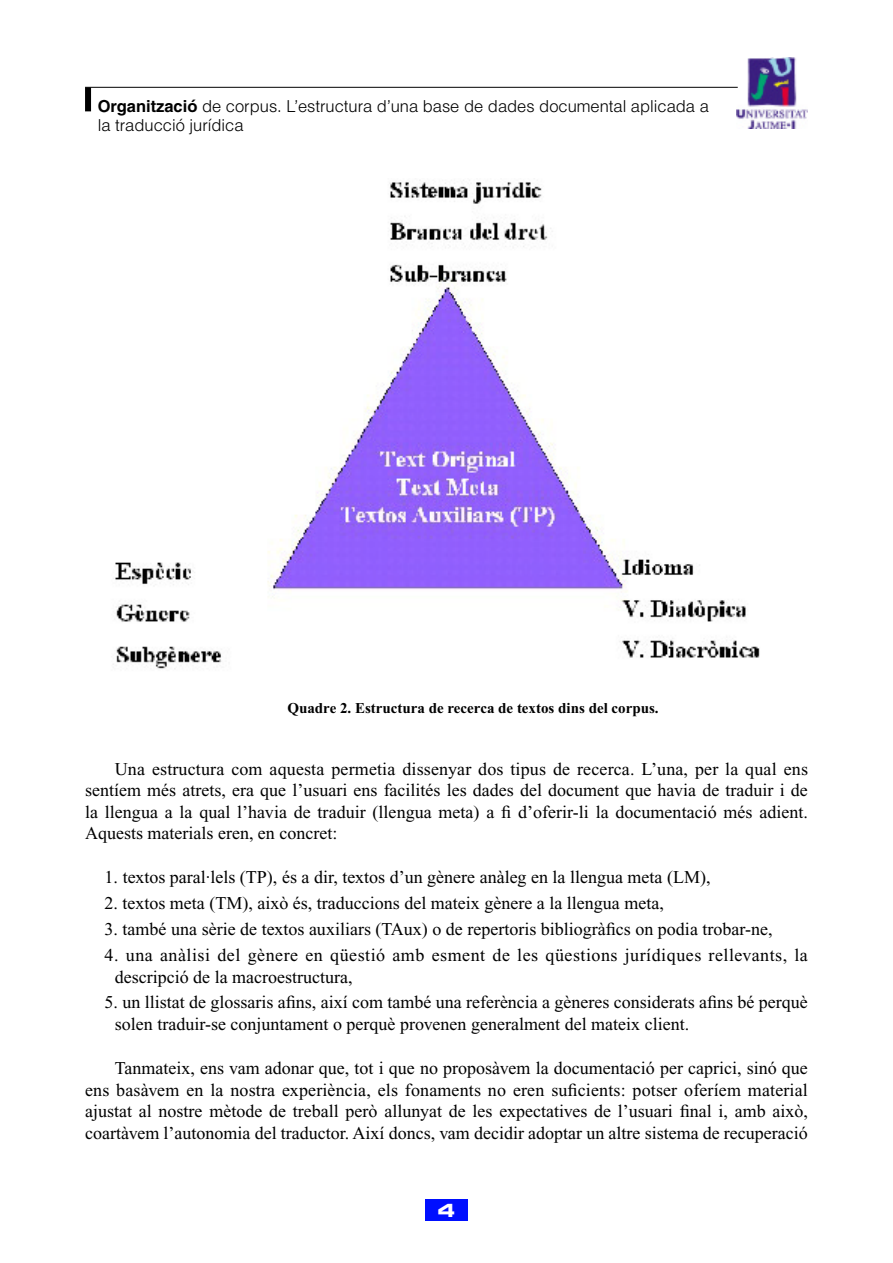
<style>
.page{position:relative;width:893px;height:1263px;background:#fff}
.page>*{position:absolute;margin:0;border:0;box-sizing:border-box;transform-origin:0 0}
.t1{font:18px/21.6px "Times New Roman";color:#000;text-align:justify}
.t2{font:18px/21.6px "Times New Roman";letter-spacing:.03em;color:#000}
.t3{font:18px "Palindrome Expanded S Si Bold Expanded";color:#fff}
.t4{font:300 16.5px/19.8px "Helvetica";color:#000}
.t5{font:700 15px "Times New Roman";color:#000}
.s1{font-weight:700}
</style>
<div class="page">
<img style="left:737px;top:57px;width:71px;height:71px">
<hr style="left:85px;top:87px;width:653px;height:1px;background:#000">
<div style="left:85px;top:87px;width:6px;height:24px;background:#000"></div>
<div style="left:425px;top:1199px;width:43px;height:21px;background:#000fff"></div>
<img style="left:113px;top:180px;width:647px;height:489px">
<p class="t4" style="left:98px;top:95px;width:613px"><span class="s1">Organització</span> de corpus. L’estructura d’una base de dades documental aplicada a la traducció jurídica</p>
<p class="t5" style="left:287px;top:699px;width:373px">Quadre 2. Estructura de recerca de textos dins del corpus.</p>
<p class="t1" style="left:85px;top:758px;width:724px;text-indent:30px">Una estructura com aquesta permetia dissenyar dos tipus de recerca. L’una, per la qual ens sentíem més atrets, era que l’usuari ens facilités les dades del document que havia de traduir i de la llengua a la qual l’havia de traduir (llengua meta) a fi d’oferir-li la documentació més adient.<br>Aquests materials eren, en concret:</p>
<p class="t1" style="left:105px;top:866px;width:608px">1. textos paral·lels (TP), és a dir, textos d’un gènere anàleg en la llengua meta (LM),</p>
<p class="t1" style="left:105px;top:892px;width:561px">2. textos meta (TM), això és, traduccions del mateix gènere a la llengua meta,</p>
<p class="t1" style="left:105px;top:918px;width:669px">3. també una sèrie de textos auxiliars (TAux) o de repertoris bibliogràfics on podia trobar-ne,</p>
<p class="t2" style="left:115px;top:944px;width:695px;text-indent:-10px">4. una anàlisi del gènere en qüestió amb esment de les qüestions jurídiques rellevants, la descripció de la macroestructura,</p>
<p class="t1" style="left:115px;top:991px;width:695px;text-indent:-10px">5. un llistat de glossaris afins, així com també una referència a gèneres considerats afins bé perquè solen traduir-se conjuntament o perquè provenen generalment del mateix client.</p>
<p class="t1" style="left:85px;top:1057px;width:724px;text-indent:30px">Tanmateix, ens vam adonar que, tot i que no proposàvem la documentació per caprici, sinó que ens basàvem en la nostra experiència, els fonaments no eren suficients: potser oferíem material ajustat al nostre mètode de treball però allunyat de les expectatives de l’usuari final i, amb això, coartàvem l’autonomia del traductor. Així doncs, vam decidir adoptar un altre sistema de recuperació</p>
<p class="t3" style="left:438px;top:1197px;width:19px">4</p>
</div>
